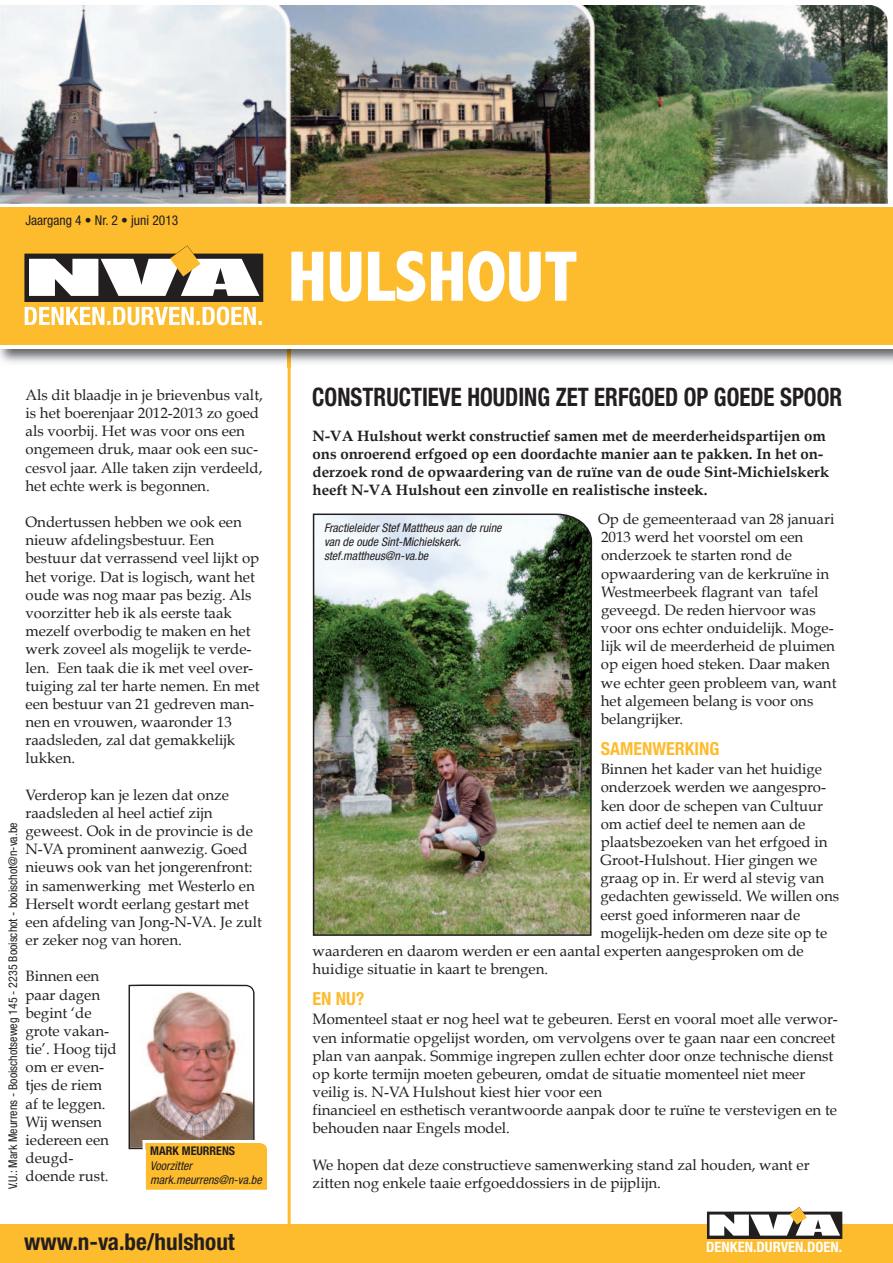
<style>
.page{position:relative;width:893px;height:1263px;background:#fff}
.page>*{position:absolute;margin:0;border:0;box-sizing:border-box;transform-origin:0 0}
.t1{font:800 condensed 72px "Abadi";color:#fff}
.t2{font:700 condensed 25.5px "Helvetica Neue LT Std";color:#231f20;scale:.9 1}
.t3{font:700 condensed 23.1px "Helvetica Neue LT Std";color:#231f20}
.t4{font:700 condensed 18px "Helvetica Neue LT Std";color:#fdbb2e}
.t5{font:15px/18.1px "Book Antiqua";color:#231f20}
.t6{font:700 15px/18px "Book Antiqua";color:#231f20}
.t7{font:700 condensed 14.25px "Helvetica Neue LT Std";color:#fff}
.t8{font:condensed 13.5px "Helvetica Neue LT Std";color:#231f20}
.t9{font:italic condensed 12px/14.4px "Helvetica Neue LT Std";color:#231f20}
.t10{font:condensed 12px "Helvetica Neue LT Std";color:#231f20}
.t11{font:700 condensed 12px "Helvetica Neue LT Std";color:#231f20}
</style>
<div class="page">
<img style="left:0;top:5px;width:888px;height:195px">
<hr style="left:288px;top:342px;width:3px;height:901px;background:#fdbb2e">
<img style="left:0;top:349px;width:893px;height:19px">
<img style="left:0;top:200px;width:888px;height:4px">
<img style="left:288px;top:349px;width:3px;height:19px">
<svg style="left:0;top:344px;width:893px;height:5px"></svg>
<div style="left:0;top:207px;width:893px;height:137px;background:#fdbb2e"></div>
<div style="left:0;top:1225px;width:893px;height:38px;background:#fdbb2e"></div>
<svg style="left:707px;top:1207px;width:135px;height:32px"></svg>
<svg style="left:24px;top:245px;width:239px;height:80px"></svg>
<img style="left:313px;top:513px;width:279px;height:423px">
<svg style="left:128px;top:984px;width:139px;height:206px"></svg>
<p class="t8" style="left:26px;top:216px;width:154px">Jaargang 4 • Nr. 2 • juni 2013</p>
<h1 class="t1" style="left:288px;top:238px;width:292px">HULSHOUT</h1>
<p class="t5" style="left:26px;top:386px;width:239px">Als dit blaadje in je brievenbus valt, is het boerenjaar 2012-2013 zo goed als voorbij. Het was voor ons een ongemeen druk, maar ook een suc&shy;cesvol jaar. Alle taken zijn verdeeld, het echte werk is begonnen.</p>
<p class="t5" style="left:26px;top:513px;width:236px">Ondertussen hebben we ook een nieuw afdelingsbestuur. Een bestuur dat verrassend veel lijkt op het vorige. Dat is logisch, want het oude was nog maar pas bezig. Als voorzitter heb ik als eerste taak mezelf overbodig te maken en het werk zoveel als mogelijk te verde&shy;len. Een taak die ik met veel over&shy;tuiging zal ter harte nemen. En met een bestuur van 21 gedreven man&shy;nen en vrouwen, waaronder 13 raadsleden, zal dat gemakkelijk lukken.</p>
<p class="t5" style="left:26px;top:786px;width:238px">Verderop kan je lezen dat onze raadsleden al heel actief zijn geweest. Ook in de provincie is de<br>N-VA prominent aanwezig. Goed nieuws ook van het jongerenfront: in samenwerking met Westerlo en<br>Herselt wordt eerlang gestart met een afdeling van Jong-N-VA. Je zult er zeker nog van horen.</p>
<p class="t5" style="left:26px;top:967px;width:92px">Binnen een paar dagen begint ‘de grote vakan&shy;tie’. Hoog tijd om er even&shy;tjes de riem af te leggen.<br>Wij wensen iedereen een deugd&shy;doende rust.</p>
<p class="t10" style="left:8px;top:1189px;width:369px;rotate:-90deg">V.U.: Mark Meurrens - Booischotseweg 145 - 2235 Booischot - booischot@n-va.be</p>
<p class="t11" style="left:150px;top:1147px;width:86px">MARK MEURRENS</p>
<p class="t9" style="left:150px;top:1159px;width:115px">Voorzitter mark.meurrens@n-va.be</p>
<h2 class="t2" style="left:312px;top:388px;width:590px">CONSTRUCTIEVE HOUDING ZET ERFGOED OP GOEDE SPOOR</h2>
<p class="t6" style="left:313px;top:428px;width:518px">N-VA Hulshout werkt constructief samen met de meerderheidspartijen om ons onroerend erfgoed op een doordachte manier aan te pakken. In het on&shy;derzoek rond de opwaardering van de ruïne van de oude Sint-Michielskerk heeft N-VA Hulshout een zinvolle en realistische insteek.</p>
<p class="t5" style="left:598px;top:510px;width:240px">Op de gemeenteraad van 28 januari<br>2013 werd het voorstel om een onderzoek te starten rond de opwaardering van de kerkruïne in<br>Westmeerbeek flagrant van tafel geveegd. De reden hiervoor was voor ons echter onduidelijk. Moge&shy;lijk wil de meerderheid de pluimen op eigen hoed steken. Daar maken we echter geen probleem van, want het algemeen belang is voor ons belangrijker.</p>
<p class="t4" style="left:601px;top:742px;width:120px">SAMENWERKING</p>
<p class="t5" style="left:601px;top:760px;width:223px">Binnen het kader van het huidige</p>
<p class="t5" style="left:601px;top:778px;width:227px">onderzoek werden we aangespro-</p>
<p class="t5" style="left:601px;top:797px;width:224px">ken door de schepen van Cultuur</p>
<p class="t5" style="left:601px;top:815px;width:206px">om actief deel te nemen aan de</p>
<p class="t5" style="left:601px;top:833px;width:228px">plaatsbezoeken van het erfgoed in</p>
<p class="t5" style="left:601px;top:851px;width:218px">Groot-Hulshout. Hier gingen we</p>
<p class="t5" style="left:601px;top:869px;width:225px">graag op in. Er werd al stevig van</p>
<p class="t5" style="left:601px;top:887px;width:240px">gedachten gewisseld. We willen ons</p>
<p class="t5" style="left:601px;top:906px;width:201px">eerst goed informeren naar de</p>
<p class="t5" style="left:600px;top:924px;width:228px">mogelijk-heden om deze site op te</p>
<p class="t5" style="left:313px;top:942px;width:493px">waarderen en daarom werden er een aantal experten aangesproken om de</p>
<p class="t5" style="left:313px;top:960px;width:237px">huidige situatie in kaart te brengen.</p>
<p class="t4" style="left:313px;top:992px;width:53px">EN NU?</p>
<p class="t5" style="left:313px;top:1010px;width:527px">Momenteel staat er nog heel wat te gebeuren. Eerst en vooral moet alle verwor&shy;ven informatie opgelijst worden, om vervolgens over te gaan naar een concreet plan van aanpak. Sommige ingrepen zullen echter door onze technische dienst op korte termijn moeten gebeuren, omdat de situatie momenteel niet meer veilig is. N-VA Hulshout kiest hier voor een<br>financieel en esthetisch verantwoorde aanpak door te ruïne te verstevigen en te behouden naar Engels model.</p>
<p class="t5" style="left:313px;top:1156px;width:499px">We hopen dat deze constructieve samenwerking stand zal houden, want er zitten nog enkele taaie erfgoeddossiers in de pijplijn.</p>
<p class="t9" style="left:324px;top:521px;width:181px">FractieleiderStef Mattheus aan de ruine van de oude Sint-Michielskerk. stef.mattheus@n-va.be</p>
<h3 class="t3" style="left:24px;top:1233px;width:212px">www.n-va.be/hulshout</h3>
<p class="t7" style="left:706px;top:1242px;width:138px">DENKEN.DURVEN.DOEN.</p>
</div>
